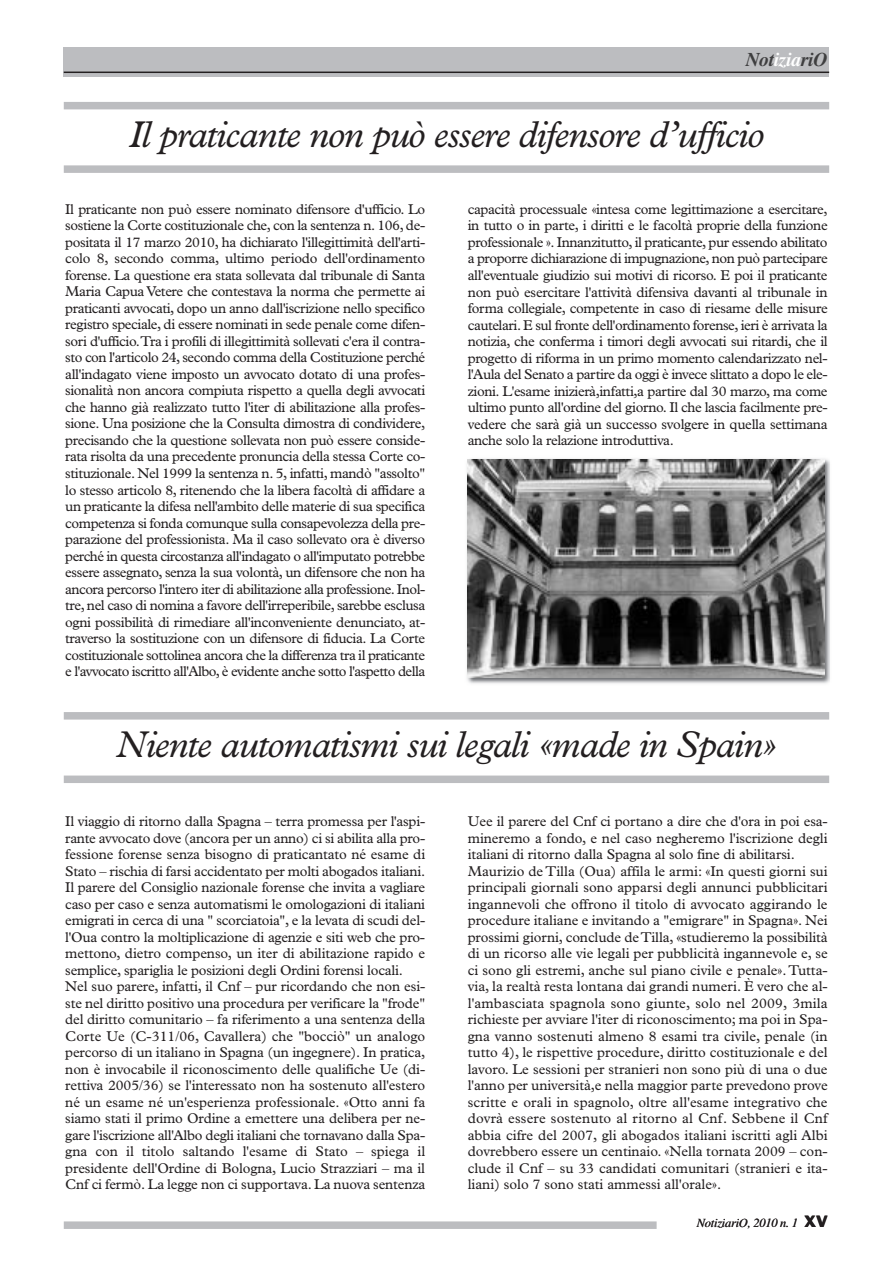
<style>
.page{position:relative;width:893px;height:1263px;background:#fff}
.page>*{position:absolute;margin:0;border:0;box-sizing:border-box;transform-origin:0 0}
.t1{font:italic 37.5px "Plantin";letter-spacing:-.025em;color:#231f20}
.t2{font:italic 700 19.5px "Times";letter-spacing:-.015em;color:#3e3e3f}
.t3{font:14.25px/16.5px "Plantin";letter-spacing:-.005em;color:#231f20;text-align:justify}
.t4{font:italic 12.45px "Times";letter-spacing:-.02em;color:#231f20}
.s1{color:#fff}
.s2{font-family:"Franklin Gothic";font-style:normal;font-size:15px}
</style>
<div class="page">
<div style="left:64px;top:48px;width:765px;height:29px;background:#bcbdc0"></div>
<hr style="left:64px;top:72px;width:765px;height:1px;background:#231f20">
<div style="left:64px;top:1221px;width:593px;height:8px;background:#bcbdc0"></div>
<div style="left:64px;top:165px;width:765px;height:8px;background:#bcbdc0"></div>
<div style="left:64px;top:102px;width:765px;height:7px;background:#bcbdc0"></div>
<div style="left:64px;top:775px;width:765px;height:8px;background:#bcbdc0"></div>
<div style="left:64px;top:712px;width:765px;height:7px;background:#bcbdc0"></div>
<img style="left:467px;top:459px;width:363px;height:225px">
<img style="left:468px;top:459px;width:356px;height:219px">
<h2 class="t2" style="left:746px;top:53px;width:83px">Not<span class="s1">izia</span>riO</h2>
<h1 class="t1" style="left:129px;top:121px;width:637px">Il praticante non può essere difensore d’ufficio</h1>
<p class="t3" style="left:65px;top:202px;width:361px">Il praticante non può essere nominato difensore d'ufficio. Lo sostiene la Corte costituzionale che, con la sentenza n. 106, de&shy;positata il 17 marzo 2010, ha dichiarato l'illegittimità dell'arti&shy;colo 8, secondo comma, ultimo periodo dell'ordinamento forense. La questione era stata sollevata dal tribunale di Santa Maria Capua Vetere che contestava la norma che permette ai praticanti avvocati, dopo un anno dall'iscrizione nello specifico registro speciale, di essere nominati in sede penale come difen&shy;sori d'ufficio. Tra i profili di illegittimità sollevati c'era il contra&shy;sto con l'articolo 24, secondo comma della Costituzione perché all'indagato viene imposto un avvocato dotato di una profes&shy;sionalità non ancora compiuta rispetto a quella degli avvocati che hanno già realizzato tutto l'iter di abilitazione alla profes&shy;sione. Una posizione che la Consulta dimostra di condividere, precisando che la questione sollevata non può essere conside&shy;rata risolta da una precedente pronuncia della stessa Corte co&shy;stituzionale. Nel 1999 la sentenza n. 5, infatti, mandò "assolto" lo stesso articolo 8, ritenendo che la libera facoltà di affidare a un praticante la difesa nell'ambito delle materie di sua specifica competenza si fonda comunque sulla consapevolezza della pre&shy;parazione del professionista. Ma il caso sollevato ora è diverso perché in questa circostanza all'indagato o all'imputato potrebbe essere assegnato, senza la sua volontà, un difensore che non ha ancora percorso l'intero iter di abilitazione alla professione. Inol&shy;tre, nel caso di nomina a favore dell'irreperibile, sarebbe esclusa ogni possibilità di rimediare all'inconveniente denunciato, at&shy;traverso la sostituzione con un difensore di fiducia. La Corte costituzionale sottolinea ancora che la differenza tra il praticante e l'avvocato iscritto all'Albo, è evidente anche sotto l'aspetto della</p>
<p class="t3" style="left:468px;top:202px;width:361px">capacità processuale «intesa come legittimazione a esercitare, in tutto o in parte, i diritti e le facoltà proprie della funzione professionale ». Innanzitutto, il praticante, pur essendo abilitato a proporre dichiarazione di impugnazione, non può partecipare all'eventuale giudizio sui motivi di ricorso. E poi il praticante non può esercitare l'attività difensiva davanti al tribunale in forma collegiale, competente in caso di riesame delle misure cautelari. E sul fronte dell'ordinamento forense, ieri è arrivata la notizia, che conferma i timori degli avvocati sui ritardi, che il progetto di riforma in un primo momento calendarizzato nel&shy;l'Aula del Senato a partire da oggi è invece slittato a dopo le ele&shy;zioni. L'esame inizierà,infatti,a partire dal 30 marzo, ma come ultimo punto all'ordine del giorno. Il che lascia facilmente pre&shy;vedere che sarà già un successo svolgere in quella settimana anche solo la relazione introduttiva.</p>
<h1 class="t1" style="left:116px;top:731px;width:662px">Niente automatismi sui legali «made in Spain»</h1>
<p class="t3" style="left:65px;top:814px;width:361px;text-align:left">Il viaggio di ritorno dalla Spagna – terra promessa per l'aspi&shy;rante avvocato dove (ancora per un anno) ci si abilita alla pro&shy;fessione forense senza bisogno di praticantato né esame di Stato – rischia di farsi accidentato per molti abogados italiani.<br>Il parere del Consiglio nazionale forense che invita a vagliare caso per caso e senza automatismi le omologazioni di italiani emigrati in cerca di una " scorciatoia", e la levata di scudi del&shy;l'Oua contro la moltiplicazione di agenzie e siti web che pro&shy;mettono, dietro compenso, un iter di abilitazione rapido e semplice, spariglia le posizioni degli Ordini forensi locali.<br>Nel suo parere, infatti, il Cnf – pur ricordando che non esi&shy;ste nel diritto positivo una procedura per verificare la "frode" del diritto comunitario – fa riferimento a una sentenza della Corte Ue (C-311/06, Cavallera) che "bocciò" un analogo percorso di un italiano in Spagna (un ingegnere). In pratica, non è invocabile il riconoscimento delle qualifiche Ue (di&shy;rettiva 2005/36) se l'interessato non ha sostenuto all'estero né un esame né un'esperienza professionale. «Otto anni fa siamo stati il primo Ordine a emettere una delibera per ne&shy;gare l'iscrizione all'Albo degli italiani che tornavano dalla Spa&shy;gna con il titolo saltando l'esame di Stato – spiega il presidente dell'Ordine di Bologna, Lucio Strazziari – ma il Cnf ci fermò. La legge non ci supportava. La nuova sentenza</p>
<p class="t3" style="left:468px;top:814px;width:361px;text-align:left">Uee il parere del Cnf ci portano a dire che d'ora in poi esa&shy;mineremo a fondo, e nel caso negheremo l'iscrizione degli italiani di ritorno dalla Spagna al solo fine di abilitarsi.<br>Maurizio de Tilla (Oua) affila le armi: «In questi giorni sui principali giornali sono apparsi degli annunci pubblicitari ingannevoli che offrono il titolo di avvocato aggirando le procedure italiane e invitando a "emigrare" in Spagna». Nei prossimi giorni, conclude de Tilla, «studieremo la possibilità di un ricorso alle vie legali per pubblicità ingannevole e, se ci sono gli estremi, anche sul piano civile e penale». Tutta&shy;via, la realtà resta lontana dai grandi numeri. È vero che al&shy;l'ambasciata spagnola sono giunte, solo nel 2009, 3mila richieste per avviare l'iter di riconoscimento; ma poi in Spa&shy;gna vanno sostenuti almeno 8 esami tra civile, penale (in tutto 4), le rispettive procedure, diritto costituzionale e del lavoro. Le sessioni per stranieri non sono più di una o due l'anno per università,e nella maggior parte prevedono prove scritte e orali in spagnolo, oltre all'esame integrativo che dovrà essere sostenuto al ritorno al Cnf. Sebbene il Cnf abbia cifre del 2007, gli abogados italiani iscritti agli Albi dovrebbero essere un centinaio. «Nella tornata 2009 – con&shy;clude il Cnf – su 33 candidati comunitari (stranieri e ita&shy;liani) solo 7 sono stati ammessi all'orale».</p>
<p class="t4" style="left:697px;top:1219px;width:132px">NotiziariO, 2010 n. 1 <span class="s2">XV</span></p>
</div>
